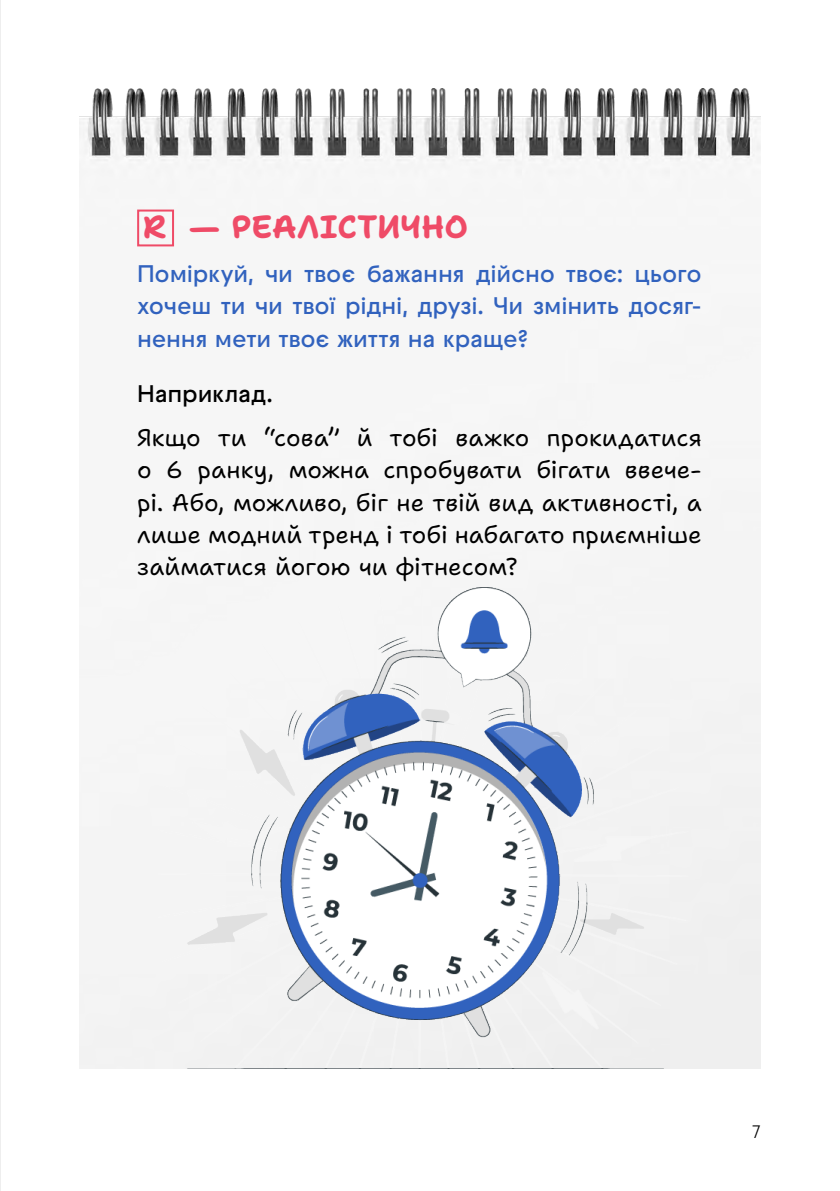
<style>
.page{position:relative;width:840px;height:1191px;background:#fff}
.page>*{position:absolute;margin:0;border:0;box-sizing:border-box;transform-origin:0 0}
.t1{font:700 32px "Shantell Sans";letter-spacing:-.005em;color:#ef4b67}
.t2{font:24px/32.4px "Shantell Sans";color:#000;text-align:justify}
.t3{font:600 24px/32.4px "Raptor V3 Premium";letter-spacing:-.01em;color:#3162be;text-align:justify}
.t4{font:600 24px "Raptor V3 Premium";letter-spacing:-.01em;color:#000}
.t5{font:18px "Raptor V3 Premium";color:#000}
</style>
<div class="page">
<img style="left:79px;top:89px;width:681px;height:979px">
<img style="left:158px;top:587px;width:529px;height:481px">
<div style="left:137px;top:209px;width:37px;height:37px;border:2px solid #ef4b67"></div>
<hr style="left:0;top:0;width:1px;height:1191px;background:#000">
<h1 class="t1" style="left:143px;top:208px;width:326px">R — РЕАЛІСТИЧНО</h1>
<p class="t3" style="left:137px;top:256px;width:566px">Поміркуй, чи твоє бажання дійсно твоє: цього хочеш ти чи твої рідні, друзі. Чи змінить досяг&shy;нення мети твоє життя на краще?</p>
<p class="t4" style="left:137px;top:376px;width:137px">Наприклад.</p>
<p class="t2" style="left:137px;top:421px;width:566px">Якщо ти “сова” й тобі важко прокидатися о 6 ранку, можна спробувати бігати ввече&shy;рі. Або, можливо, біг не твій вид активності, а лише модний тренд і тобі набагато приємніше займатися йогою чи фітнесом?</p>
<p class="t5" style="left:751px;top:1119px;width:10px">7</p>
</div>
